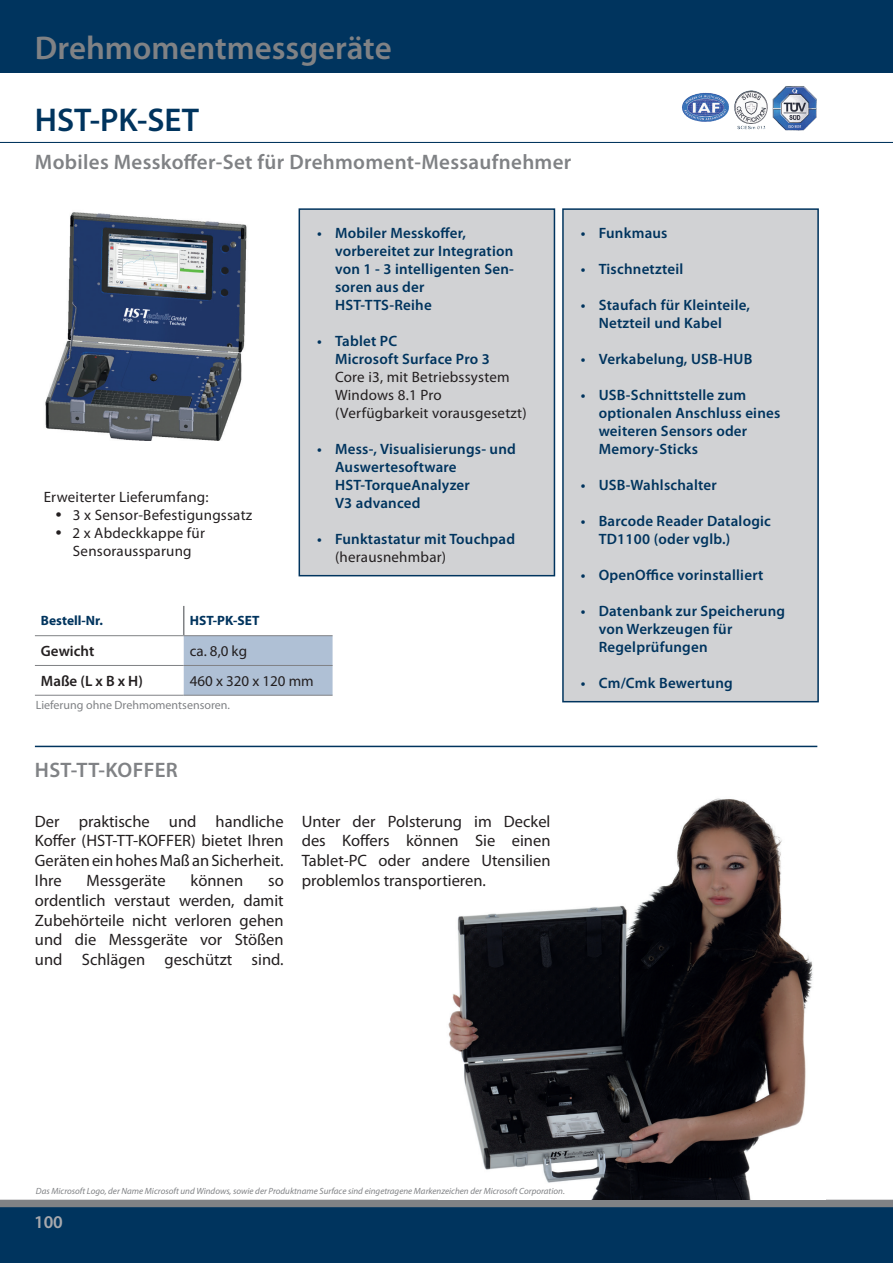
<style>
.page{position:relative;width:893px;height:1263px;background:#fff}
.page>*{position:absolute;margin:0;border:0;box-sizing:border-box;transform-origin:0 0}
.t1{font:600 33px "Myriad Pro";color:#808285}
.Produktbezeichnung{font:600 33px "Myriad Pro";color:#00345e}
.Titeltext{font:600 21px "Myriad Pro";letter-spacing:.015em;color:#808285}
.t2{font:600 18px "Myriad Pro";color:#a8a9ad}
.t3{font:16.5px/19.8px "Myriad Pro";color:#231f20;text-align:justify}
.Titeltext-2{font:600 15px/18px "Myriad Pro";letter-spacing:.015em;color:#00345e}
.Titeltext-3{font:15px/18px "Myriad Pro";letter-spacing:.015em;color:#231f20}
.t4{font:600 15px "Myriad Pro";color:#231f20}
.t5{font:700 13.5px "Myriad Pro";color:#00345e}
.Inhalt_Produkt{font:12px "Myriad Pro";color:#808285}
.Inhalt_Produkt-2{font:italic 9px "Myriad Pro";color:#808285}
.s1{font-family:"Century Gothic"}
.s2{font-weight:600;color:#00345e}
.s3{font-weight:400;color:#231f20}
</style>
<div class="page">
<hr style="left:0;top:142px;width:893px;height:1px;background:#00345e">
<div style="left:0;top:1205px;width:893px;height:58px;background:#00345e"></div>
<div style="left:0;top:1200px;width:893px;height:7px;background:#808285"></div>
<div style="left:0;top:0;width:893px;height:72px;background:#00345e"></div>
<img style="left:772px;top:86px;width:45px;height:45px">
<img style="left:734px;top:90px;width:34px;height:34px">
<img style="left:682px;top:93px;width:47px;height:29px">
<img style="left:45px;top:212px;width:202px;height:229px">
<div style="left:299px;top:209px;width:255px;height:367px;background:#d1d2d4"></div>
<div style="left:299px;top:208px;width:256px;height:368px;border:2px solid #00345e"></div>
<div style="left:563px;top:209px;width:255px;height:493px;background:#d1d2d4"></div>
<div style="left:562px;top:208px;width:257px;height:494px;border:2px solid #00345e"></div>
<hr style="left:35px;top:746px;width:782px;height:1px;background:#00345e">
<img style="left:448px;top:798px;width:365px;height:402px">
<hr style="left:35px;top:635px;width:149px;height:1px;background:#808285">
<hr style="left:35px;top:665px;width:149px;height:1px;background:#808285">
<hr style="left:35px;top:695px;width:149px;height:1px;background:#808285">
<svg style="left:183px;top:606px;width:150px;height:89px"></svg>
<hr style="left:184px;top:635px;width:149px;height:1px;background:#808285">
<hr style="left:184px;top:665px;width:149px;height:1px;background:#808285">
<hr style="left:184px;top:695px;width:149px;height:1px;background:#808285">
<p class="t1" style="left:35px;top:27px;width:358px">Drehmomentmessgeräte</p>
<p class="Produktbezeichnung" style="left:35px;top:99px;width:166px">HST-PK-SET</p>
<p class="Titeltext" style="left:35px;top:148px;width:538px">Mobiles Messkoffer-Set für Drehmoment-Messaufnehmer</p>
<p class="Titeltext-3" style="left:44px;top:488px;width:167px">Erweiterter Lieferumfang:</p>
<p class="Titeltext-3" style="left:54px;top:506px;width:199px"><span class="s1">•</span> 3 x Sensor-Befestigungssatz</p>
<p class="Titeltext-3" style="left:54px;top:524px;width:152px;text-align:center"><span class="s1">•</span> 2 x Abdeckkappe für<br>Sensoraussparung</p>
<p class="Titeltext-2" style="left:335px;top:224px;width:180px;text-indent:-18px">• Mobiler Messkoffer, vorbereitet zur Integration von 1 - 3 intelligenten Sen&shy;soren aus der<br>HST-TTS-Reihe</p>
<p class="Titeltext-3" style="left:335px;top:332px;width:193px;text-indent:-18px"><span class="s2">• Tablet PC<br>Microsoft Surface Pro 3<br></span>Core i3, mit Betriebssystem<br>Windows 8.1 Pro (Verfügbarkeit vorausgesetzt)</p>
<p class="Titeltext-2" style="left:335px;top:440px;width:182px;text-indent:-18px">• Mess-, Visualisierungs- und<br>Auswertesoftware<br>HST-TorqueAnalyzer<br>V3 advanced</p>
<p class="Titeltext-2" style="left:335px;top:530px;width:181px;text-indent:-18px">• Funktastatur mit Touchpad <span class="s3">(herausnehmbar)</span></p>
<p class="t5" style="left:41px;top:612px;width:64px">Bestell-Nr.</p>
<p class="t5" style="left:190px;top:612px;width:71px">HST-PK-SET</p>
<p class="t4" style="left:41px;top:642px;width:55px">Gewicht</p>
<p class="Titeltext-3" style="left:190px;top:642px;width:59px">ca. 8,0 kg</p>
<p class="t4" style="left:41px;top:671px;width:103px">Maße (L x B x H)</p>
<p class="Titeltext-3" style="left:190px;top:672px;width:126px">460 x 320 x 120 mm</p>
<p class="Inhalt_Produkt" style="left:36px;top:698px;width:196px">Lieferung ohne Drehmomentsensoren.</p>
<p class="Titeltext" style="left:35px;top:756px;width:144px">HST-TT-KOFFER</p>
<p class="t3" style="left:35px;top:811px;width:250px">Der praktische und handliche Koffer (HST-TT-KOFFER) bietet Ihren Geräten ein hohes Maß an Sicherheit.<br>Ihre</p>
<p class="t3" style="left:87px;top:870px;width:81px">Messgeräte</p>
<p class="t3" style="left:191px;top:870px;width:54px">können</p>
<p class="t3" style="left:35px;top:870px;width:250px;text-indent:233px">so ordentlich verstaut werden, damit Zubehörteile nicht verloren gehen und die Messgeräte vor Stößen und Schlägen geschützt sind.</p>
<p class="t3" style="left:302px;top:811px;width:250px">Unter der Polsterung im Deckel des Koffers können Sie einen Tablet-PC oder andere Utensilien problemlos transportieren.</p>
<p class="Titeltext-2" style="left:581px;top:224px;width:88px">• Funkmaus</p>
<p class="Titeltext-2" style="left:581px;top:260px;width:104px">• Tischnetzteil</p>
<p class="Titeltext-2" style="left:599px;top:296px;width:153px;text-indent:-18px">• Staufach für Kleinteile,<br>Netzteil und Kabel</p>
<p class="Titeltext-2" style="left:581px;top:350px;width:173px">• Verkabelung, USB-HUB</p>
<p class="Titeltext-2" style="left:599px;top:386px;width:183px;text-indent:-18px">• USB-Schnittstelle zum optionalen Anschluss eines weiteren Sensors oder<br>Memory-Sticks</p>
<p class="Titeltext-2" style="left:581px;top:476px;width:138px">• USB-Wahlschalter</p>
<p class="Titeltext-2" style="left:599px;top:512px;width:174px;text-indent:-18px">• Barcode Reader Datalogic<br>TD1100 (oder vglb.)</p>
<p class="Titeltext-2" style="left:581px;top:566px;width:184px">• OpenOffice vorinstalliert</p>
<p class="Titeltext-2" style="left:599px;top:602px;width:188px;text-indent:-18px">• Datenbank zur Speicherung von Werkzeugen für<br>Regelprüfungen</p>
<p class="Titeltext-2" style="left:581px;top:674px;width:154px">• Cm/Cmk Bewertung</p>
<p class="Inhalt_Produkt-2" style="left:36px;top:1186px;width:531px">Das Microsoft Logo, der Name Microsoft und Windows, sowie der Produktname Surface sind eingetragene Markenzeichen der Microsoft Corporation.</p>
<p class="t2" style="left:34px;top:1210px;width:30px">100</p>
</div>
